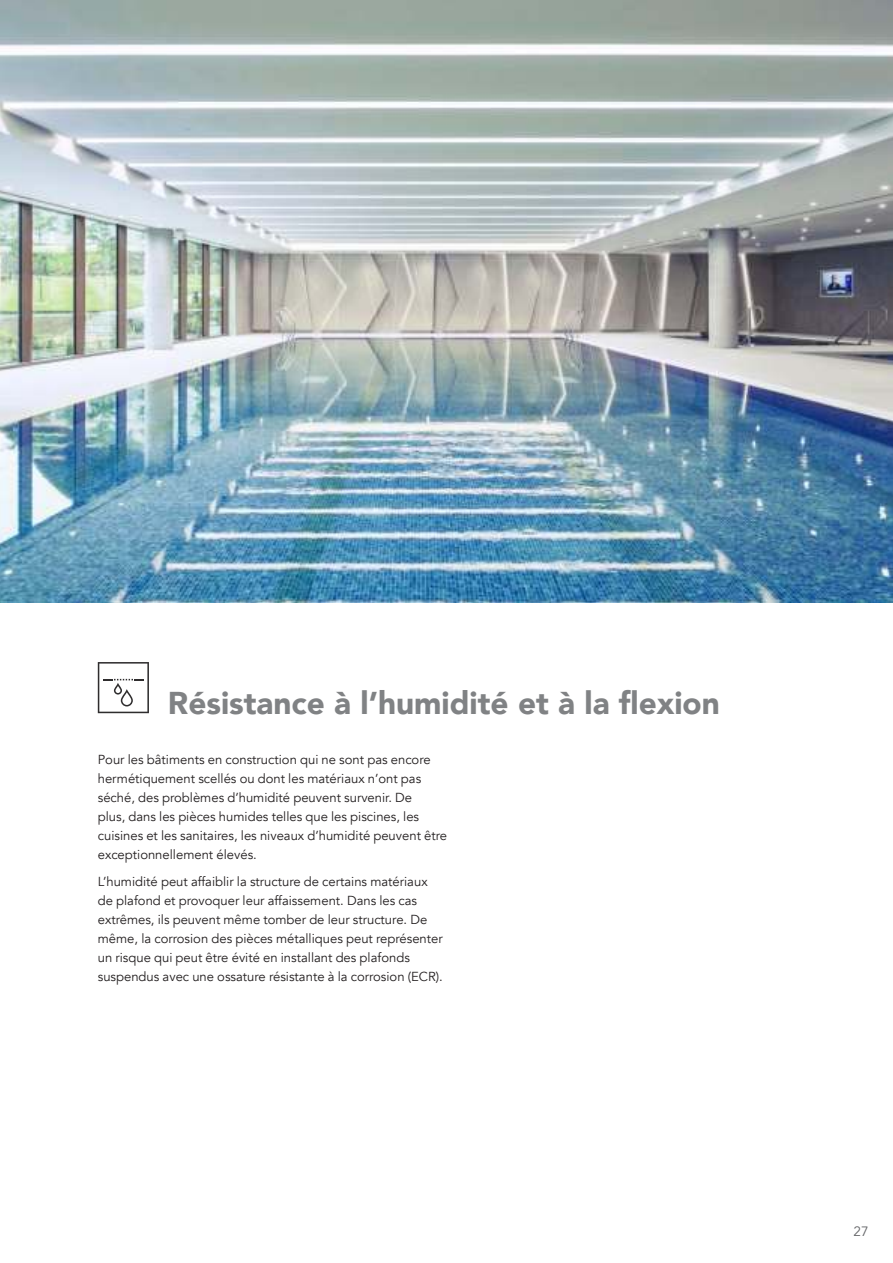
<style>
.page{position:relative;width:893px;height:1263px;background:#fff}
.page>*{position:absolute;margin:0;border:0;box-sizing:border-box;transform-origin:0 0}
.t1{font:900 31.5px "Avenir";color:#808284}
.t2{font:13.5px "Avenir";color:#626366}
.t3{font:13.05px/18.9px "Avenir";color:#221e1f}
</style>
<div class="page">
<svg style="left:98px;top:662px;width:51px;height:51px"></svg>
<img style="left:0;top:0;width:892px;height:603px">
<h1 class="t1" style="left:168px;top:676px;width:553px">Résistance à l’humidité et à la flexion</h1>
<p class="t3" style="left:98px;top:752px;width:351px">Pour les bâtiments en construction qui ne sont pas encore hermétiquement scellés ou dont les matériaux n’ont pas séché, des problèmes d’humidité peuvent survenir. De<br>plus, dans les pièces humides telles que les piscines, les cuisines et les sanitaires, les niveaux d’humidité peuvent être exceptionnellement élevés.</p>
<p class="t3" style="left:98px;top:874px;width:347px">L’humidité peut affaiblir la structure de certains matériaux de plafond et provoquer leur affaissement. Dans les cas extrêmes, ils peuvent même tomber de leur structure. De même, la corrosion des pièces métalliques peut représenter un risque qui peut être évité en installant des plafonds suspendus avec une ossature résistante à la corrosion (ECR).</p>
<p class="t2" style="left:854px;top:1226px;width:17px">27</p>
</div>
